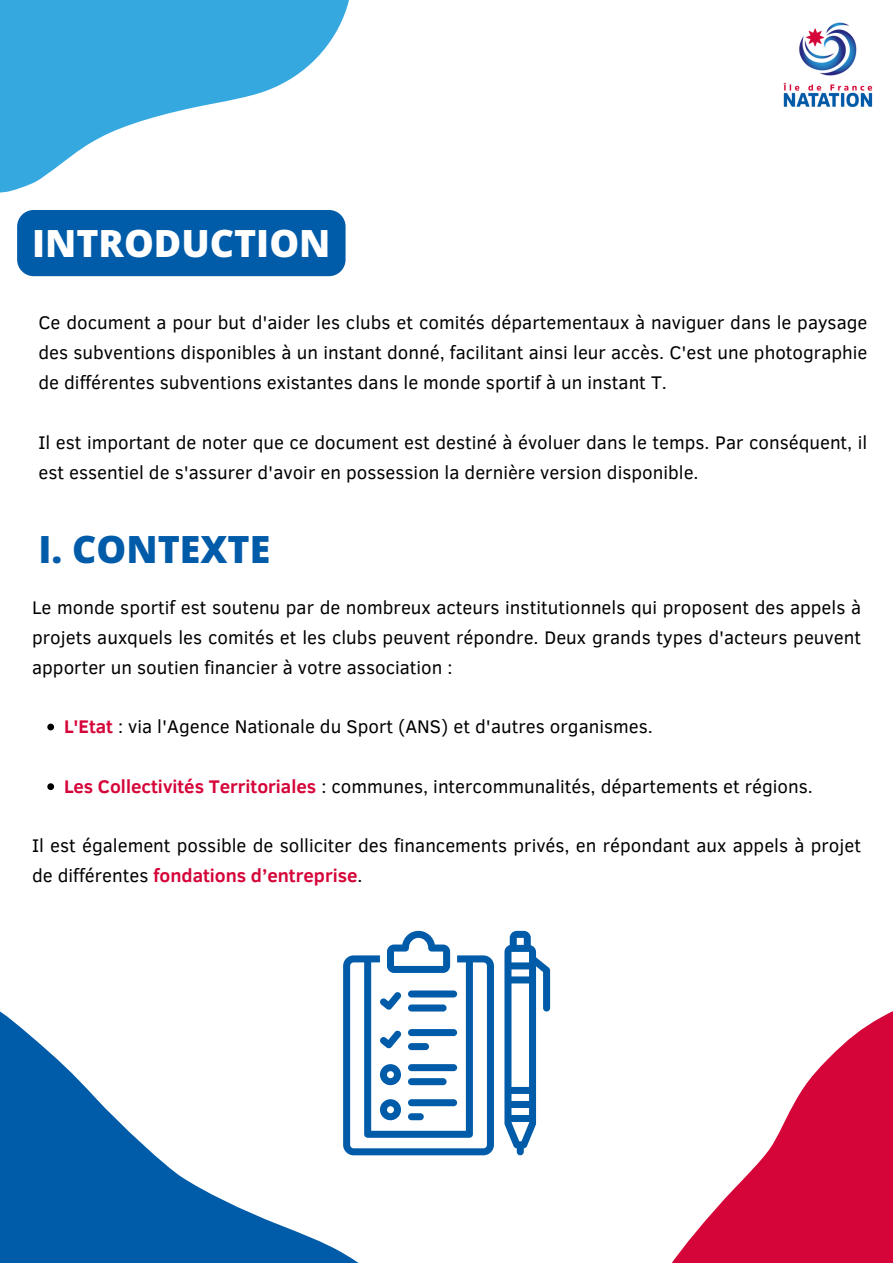
<style>
.page{position:relative;width:893px;height:1263px;background:#fff}
.page>*{position:absolute;margin:0;border:0;box-sizing:border-box;transform-origin:0 0}
.t1{font:800 37.5px "Open Sans";color:#fff}
.t2{font:800 37.5px "Open Sans";color:#005ba9}
.t3{font:18.75px/29.8px "Clear Sans";color:#000;text-align:justify}
.s1{font-weight:700;color:#d50539}
</style>
<div class="page">
<svg style="left:0;top:0;width:349px;height:193px;fill:#36a8e0"></svg>
<svg style="left:672px;top:1011px;width:221px;height:252px;fill:#d50539"></svg>
<svg style="left:0;top:930px;width:460px;height:333px"></svg>
<img style="left:783px;top:22px;width:90px;height:86px">
<svg style="left:504px;top:931px;width:46px;height:224px"></svg>
<svg style="left:343px;top:931px;width:151px;height:224px"></svg>
<svg style="left:47px;top:724px;width:7px;height:6px"></svg>
<svg style="left:47px;top:783px;width:7px;height:7px"></svg>
<div style="left:17px;top:210px;width:328px;height:66px;background:#005ba9;border-radius:17px"></div>
<h1 class="t1" style="left:32px;top:217px;width:300px">INTRODUCTION</h1>
<p class="t3" style="left:39px;top:307px;width:830px">Ce document a pour but d'aider les clubs et comités départementaux à naviguer dans le paysage des subventions disponibles à un instant donné, facilitant ainsi leur accès. C'est une photographie de différentes subventions existantes dans le monde sportif à un instant T.</p>
<p class="t3" style="left:39px;top:426px;width:830px">Il est important de noter que ce document est destiné à évoluer dans le temps. Par conséquent, il est essentiel de s'assurer d'avoir en possession la dernière version disponible.</p>
<p class="t2" style="left:39px;top:523px;width:233px">I. CONTEXTE</p>
<h1 class="t3" style="left:32px;top:591px;width:830px">Le monde sportif est soutenu par de nombreux acteurs institutionnels qui proposent des appels à projets auxquels les comités et les clubs peuvent répondre. Deux grands types d'acteurs peuvent apporter un soutien financier à votre association :</h1>
<p class="t3" style="left:64px;top:711px;width:590px"><span class="s1">L'Etat</span> : via l'Agence Nationale du Sport (ANS) et d'autres organismes.</p>
<p class="t3" style="left:64px;top:770px;width:750px"><span class="s1">Les Collectivités Territoriales</span> : communes, intercommunalités, départements et régions.</p>
<p class="t3" style="left:32px;top:830px;width:830px">Il est également possible de solliciter des financements privés, en répondant aux appels à projet de différentes <span class="s1">fondations d’entreprise</span>.</p>
</div>
